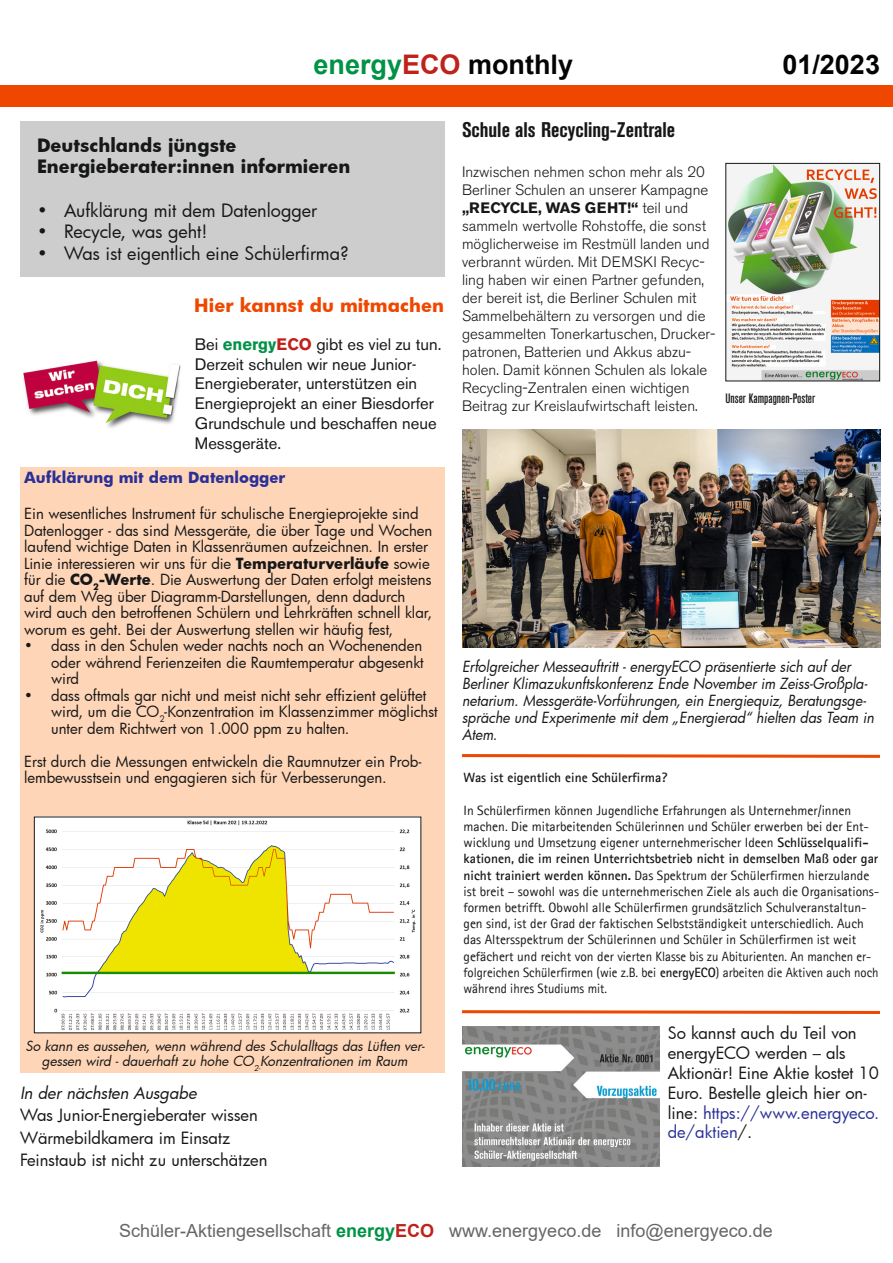
<style>
.page{position:relative;width:893px;height:1263px;background:#fff}
.page>*{position:absolute;margin:0;border:0;box-sizing:border-box;transform-origin:0 0}
.t1{font:700 27px "Arial";color:#020404}
.t2{font:700 condensed 21px "Akzidenz Grotesk BE";color:#161717}
.t3{font:18px "Futura";color:#161717}
.t4{font:18px "Arial";color:#666665}
.t5{font:700 18px "Futura";color:#161717}
.t6{font:700 18px "Futura";color:#f04700}
.t7{font:16.5px/19.8px "Futura";letter-spacing:-.005em;color:#161717}
.t8{font:16.5px/19.8px "Akzidenz Grotesk BE";color:#161717}
.t9{font:italic 16.5px "Futura";color:#161717}
.t10{font:15px/16.5px "Futura";letter-spacing:-.005em;color:#161717}
.t11{font:300 15px/18px "Akzidenz Grotesk BE";color:#161717}
.t12{font:italic 15px/17.1px "Futura";color:#161717;scale:.94 1}
.t13{font:700 15px "Futura";color:#2a3097}
.t14{font:13.5px/16.2px "Agfa Rotis Sans Serif";color:#161717}
.t15{font:italic 13.5px/15px "Futura";letter-spacing:-.005em;color:#161717;text-align:center}
.t16{font:700 13.5px "Agfa Rotis Sans Serif";color:#161717}
.t17{font:500 condensed 13.5px "Akzidenz Grotesk BE";color:#161717}
.s1{color:#009246}
.s2{color:#c0211b}
.s3{font-weight:700;color:#009246}
.s4{font-weight:700;color:#c0211b}
.s5{font-weight:700}
.s6{color:#2a3097}
</style>
<div class="page">
<div style="left:0;top:85px;width:893px;height:21px;background:#f04700"></div>
<div style="left:20px;top:121px;width:424px;height:156px;background:#cdcdce"></div>
<img style="left:23px;top:360px;width:158px;height:68px">
<div style="left:20px;top:468px;width:424px;height:605px;background:#ffd5b7"></div>
<img style="left:36px;top:819px;width:383px;height:212px">
<img style="left:727px;top:165px;width:151px;height:214px">
<div style="left:725px;top:163px;width:155px;height:218px;border:1px solid #161717"></div>
<img style="left:462px;top:429px;width:418px;height:219px">
<svg style="left:462px;top:754px;width:418px;height:4px;background:#f3743f"></svg>
<svg style="left:462px;top:1010px;width:418px;height:4px;background:#f3743f"></svg>
<img style="left:462px;top:1027px;width:197px;height:139px">
<p class="t1" style="left:313px;top:45px;width:261px"><span class="s1">energy</span><span class="s2">ECO</span> monthly</p>
<p class="t1" style="left:782px;top:45px;width:99px">01/2023</p>
<p class="t5" style="left:37px;top:132px;width:201px">Deutschlands jüngste</p>
<p class="t5" style="left:37px;top:154px;width:315px">Energieberater:innen informieren</p>
<p class="t3" style="left:37px;top:198px;width:282px">• Aufklärung mit dem Datenlogger</p>
<p class="t3" style="left:37px;top:219px;width:172px">• Recycle, was geht!</p>
<p class="t3" style="left:37px;top:241px;width:313px">• Was ist eigentlich eine Schülerfirma?</p>
<p class="t6" style="left:194px;top:293px;width:251px">Hier kannst du mitmachen</p>
<p class="t8" style="left:195px;top:334px;width:248px">Bei <span class="s3">energy</span><span class="s4">ECO</span> gibt es viel zu tun.<br>Derzeit schulen wir neue Junior-<br>Energieberater, unterstützen ein<br>Energieprojekt an einer Biesdorfer<br>Grundschule und beschaffen neue<br>Messgeräte.</p>
<p class="t13" style="left:24px;top:467px;width:263px">Aufklärung mit dem Datenlogger</p>
<p class="t10" style="left:24px;top:505px;width:410px">Ein wesentliches Instrument für schulische Energieprojekte sind Datenlogger - das sind Messgeräte, die über Tage und Wochen laufend wichtige Daten in Klassenräumen aufzeichnen. In erster Linie interessieren wir uns für die <span class="s5">Temperaturverläufe</span> sowie für die <span class="s5">CO</span><sub>2</sub><span class="s5">-Werte</span>. Die Auswertung der Daten erfolgt meistens auf dem Weg über Diagramm-Darstellungen, denn dadurch wird auch den betroffenen Schülern und Lehrkräften schnell klar, worum es geht. Bei der Auswertung stellen wir häufig fest,</p>
<p class="t10" style="left:51px;top:637px;width:374px;text-align:justify;text-indent:-27px">• dass in den Schulen weder nachts noch an Wochenenden oder während Ferienzeiten die Raumtemperatur abgesenkt wird</p>
<p class="t10" style="left:51px;top:687px;width:388px;text-indent:-27px">• dass oftmals gar nicht und meist nicht sehr effizient gelüftet wird, um die CO<sub>2</sub>-Konzentration im Klassenzimmer möglichst unter dem Richtwert von 1.000 ppm zu halten.</p>
<p class="t10" style="left:24px;top:753px;width:399px">Erst durch die Messungen entwickeln die Raumnutzer ein Prob&shy;lembewusstsein und engagieren sich für Verbesserungen.</p>
<p class="t15" style="left:25px;top:1039px;width:401px">So kann es aussehen, wenn während des Schulalltags das Lüften ver&shy;gessen wird - dauerhaft zu hohe CO<sub>2-</sub>Konzentrationen im Raum</p>
<p class="t9" style="left:20px;top:1081px;width:178px">In der nächsten Ausgabe</p>
<p class="t7" style="left:20px;top:1105px;width:239px">Was Junior-Energieberater wissen</p>
<p class="t7" style="left:20px;top:1127px;width:212px">Wärmebildkamera im Einsatz</p>
<p class="t7" style="left:20px;top:1150px;width:249px">Feinstaub ist nicht zu unterschätzen</p>
<p class="t2" style="left:462px;top:118px;width:215px">Schule als Recycling-Zentrale</p>
<p class="t11" style="left:462px;top:163px;width:255px">Inzwischen nehmen schon mehr als 20<br>Berliner Schulen an unserer Kampagne <span class="s5">„RECYCLE, WAS GEHT!“</span> teil und sammeln wertvolle Rohstoffe, die sonst möglicherweise im Restmüll landen und verbrannt würden. Mit DEMSKI Recyc&shy;ling haben wir einen Partner gefunden, der bereit ist, die Berliner Schulen mit Sammelbehältern zu versorgen und die gesammelten Tonerkartuschen, Drucker&shy;patronen, Batterien und Akkus abzu&shy;holen. Damit können Schulen als lokale Recycling-Zentralen einen wichtigen Beitrag zur Kreislaufwirtschaft leisten.</p>
<p class="t17" style="left:725px;top:391px;width:91px">Unser Kampagnen-Poster</p>
<p class="t12" style="left:462px;top:658px;width:440px">Erfolgreicher Messeauftritt - energyECO präsentierte sich auf der Berliner Klimazukunftskonferenz Ende November im Zeiss-Großpla&shy;netarium. Messgeräte-Vorführungen, ein Energiequiz, Beratungsge&shy;spräche und Experimente mit dem „Energierad“ hielten das Team in Atem.</p>
<p class="t16" style="left:463px;top:769px;width:205px">Was ist eigentlich eine Schülerfirma?</p>
<p class="t14" style="left:463px;top:802px;width:417px">In Schülerfirmen können Jugendliche Erfahrungen als Unternehmer/innen machen. Die mitarbeitenden Schülerinnen und Schüler erwerben bei der Ent&shy;wicklung und Umsetzung eigener unternehmerischer Ideen <span class="s5">Schlüsselqualifi&shy;kationen, die im reinen Unterrichtsbetrieb nicht in demselben Maß oder gar nicht trainiert werden können.</span> Das Spektrum der Schülerfirmen hierzulande ist breit – sowohl was die unternehmerischen Ziele als auch die Organisations&shy;formen betrifft. Obwohl alle Schülerfirmen grundsätzlich Schulveranstaltun&shy;gen sind, ist der Grad der faktischen Selbstständigkeit unterschiedlich. Auch das Altersspektrum der Schülerinnen und Schüler in Schülerfirmen ist weit gefächert und reicht von der vierten Klasse bis zu Abiturienten. An manchen er&shy;folgreichen Schülerfirmen (wie z.B. bei <span class="s5">energyECO</span>) arbeiten die Aktiven auch noch während ihres Studiums mit.</p>
<p class="t7" style="left:668px;top:1023px;width:213px">So kannst auch du Teil von energyECO werden – als<br>Aktionär! Eine Aktie kostet 10<br>Euro. Bestelle gleich hier on&shy;line: <span class="s6">https://www.energyeco. de/aktien</span>/.</p>
<p class="t4" style="left:119px;top:1219px;width:655px">Schüler-Aktiengesellschaft <span class="s3">energy</span><span class="s4">ECO</span> www.energyeco.de info@energyeco.de</p>
</div>
